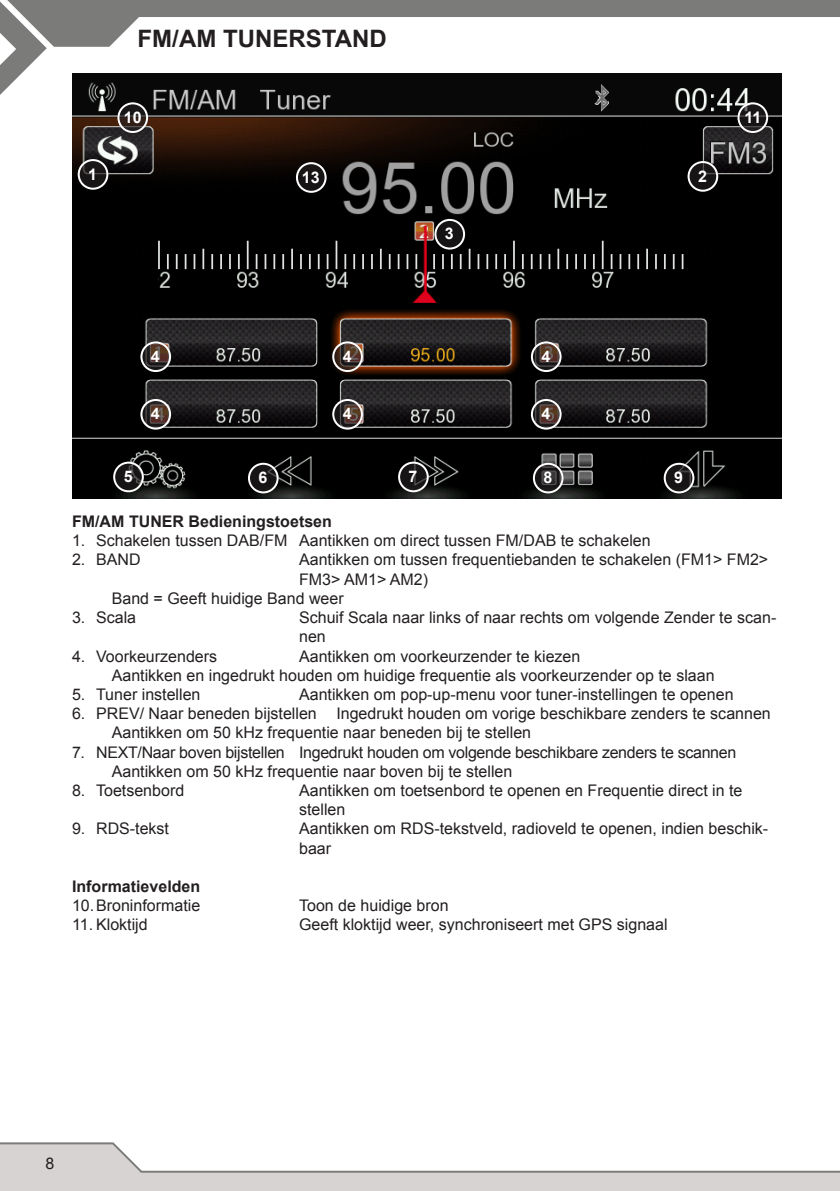
<style>
.page{position:relative;width:840px;height:1191px;background:#fff}
.page>*{position:absolute;margin:0;border:0;box-sizing:border-box;transform-origin:0 0}
.t1{font:700 24px "Arial";color:#231f20}
.t2{font:16px/19.2px "Arial";color:#231f20}
.t3{font:16px "Arial";letter-spacing:-.02em;color:#231f20}
.t4{font:700 16px "Arial";color:#231f20}
.t5{font:700 16px "Arial";color:#fff}
</style>
<div class="page">
<div style="left:0;top:1173px;width:839px;height:18px;background:#d6d3d2"></div>
<svg style="left:0;top:1142px;width:839px;height:31px"></svg>
<svg style="left:0;top:0;width:839px;height:118px"></svg>
<img style="left:72px;top:74px;width:708px;height:425px">
<svg style="left:79px;top:160px;width:28px;height:29px"></svg>
<div style="left:78px;top:159px;width:30px;height:31px;border:2px solid #fff;border-radius:50%"></div>
<svg style="left:435px;top:220px;width:29px;height:28px"></svg>
<div style="left:434px;top:219px;width:31px;height:30px;border:2px solid #fff;border-radius:50%"></div>
<svg style="left:114px;top:462px;width:29px;height:29px"></svg>
<div style="left:113px;top:461px;width:31px;height:31px;border:2px solid #fff;border-radius:50%"></div>
<svg style="left:688px;top:162px;width:28px;height:29px"></svg>
<div style="left:687px;top:161px;width:30px;height:31px;border:2px solid #fff;border-radius:50%"></div>
<svg style="left:531px;top:342px;width:29px;height:29px"></svg>
<div style="left:530px;top:341px;width:31px;height:31px;border:2px solid #fff;border-radius:50%"></div>
<svg style="left:249px;top:464px;width:28px;height:28px"></svg>
<div style="left:248px;top:463px;width:30px;height:30px;border:2px solid #fff;border-radius:50%"></div>
<svg style="left:333px;top:342px;width:29px;height:29px"></svg>
<div style="left:332px;top:341px;width:31px;height:31px;border:2px solid #fff;border-radius:50%"></div>
<svg style="left:141px;top:342px;width:29px;height:29px"></svg>
<div style="left:140px;top:341px;width:31px;height:31px;border:2px solid #fff;border-radius:50%"></div>
<svg style="left:531px;top:400px;width:29px;height:28px"></svg>
<div style="left:530px;top:399px;width:31px;height:30px;border:2px solid #fff;border-radius:50%"></div>
<svg style="left:333px;top:400px;width:29px;height:28px"></svg>
<div style="left:332px;top:399px;width:31px;height:30px;border:2px solid #fff;border-radius:50%"></div>
<svg style="left:141px;top:400px;width:29px;height:28px"></svg>
<div style="left:140px;top:399px;width:31px;height:30px;border:2px solid #fff;border-radius:50%"></div>
<svg style="left:399px;top:462px;width:28px;height:29px"></svg>
<div style="left:398px;top:461px;width:30px;height:31px;border:2px solid #fff;border-radius:50%"></div>
<svg style="left:533px;top:464px;width:29px;height:28px"></svg>
<div style="left:532px;top:463px;width:31px;height:30px;border:2px solid #fff;border-radius:50%"></div>
<svg style="left:664px;top:464px;width:29px;height:28px"></svg>
<div style="left:663px;top:463px;width:31px;height:30px;border:2px solid #fff;border-radius:50%"></div>
<svg style="left:738px;top:103px;width:28px;height:29px"></svg>
<div style="left:737px;top:102px;width:30px;height:31px;border:2px solid #fff;border-radius:50%"></div>
<svg style="left:118px;top:103px;width:29px;height:29px"></svg>
<div style="left:117px;top:102px;width:31px;height:31px;border:2px solid #fff;border-radius:50%"></div>
<svg style="left:297px;top:163px;width:28px;height:29px"></svg>
<div style="left:296px;top:162px;width:30px;height:31px;border:2px solid #fff;border-radius:50%"></div>
<p class="t1" style="left:137px;top:22px;width:250px">FM/AM TUNERSTAND</p>
<p class="t5" style="left:88px;top:163px;width:10px">1</p>
<p class="t5" style="left:124px;top:106px;width:19px">10</p>
<p class="t5" style="left:744px;top:106px;width:18px">11</p>
<p class="t5" style="left:302px;top:166px;width:19px">13</p>
<p class="t5" style="left:444px;top:223px;width:10px">3</p>
<p class="t5" style="left:697px;top:165px;width:10px">2</p>
<p class="t5" style="left:151px;top:345px;width:10px">4</p>
<p class="t5" style="left:342px;top:345px;width:10px">4</p>
<p class="t5" style="left:541px;top:345px;width:10px">4</p>
<p class="t5" style="left:151px;top:403px;width:10px">4</p>
<p class="t5" style="left:342px;top:403px;width:10px">4</p>
<p class="t5" style="left:541px;top:403px;width:10px">4</p>
<p class="t5" style="left:124px;top:466px;width:10px">5</p>
<p class="t5" style="left:258px;top:467px;width:10px">6</p>
<p class="t5" style="left:408px;top:466px;width:10px">7</p>
<p class="t5" style="left:543px;top:467px;width:10px">8</p>
<p class="t5" style="left:673px;top:467px;width:10px">9</p>
<p class="t4" style="left:72px;top:511px;width:261px">FM/AM TUNER Bedieningstoetsen</p>
<p class="t2" style="left:72px;top:531px;width:580px">1. Schakelen tussen DAB/FM Aantikken om direct tussen FM/DAB te schakelen</p>
<p class="t2" style="left:72px;top:550px;width:70px">2. BAND</p>
<p class="t2" style="left:299px;top:550px;width:470px">Aantikken om tussen frequentiebanden te schakelen (FM1&gt; FM2&gt;<br>FM3&gt; AM1&gt; AM2)</p>
<p class="t2" style="left:112px;top:589px;width:233px">Band = Geeft huidige Band weer</p>
<p class="t2" style="left:72px;top:608px;width:66px">3. Scala</p>
<p class="t2" style="left:299px;top:608px;width:478px">Schuif Scala naar links of naar rechts om volgende Zender te scan&shy;nen</p>
<p class="t2" style="left:72px;top:646px;width:146px">4. Voorkeurzenders</p>
<p class="t2" style="left:299px;top:646px;width:283px">Aantikken om voorkeurzender te kiezen</p>
<p class="t2" style="left:112px;top:665px;width:604px">Aantikken en ingedrukt houden om huidige frequentie als voorkeurzender op te slaan</p>
<p class="t2" style="left:72px;top:685px;width:130px">5. Tuner instellen</p>
<p class="t2" style="left:299px;top:685px;width:435px">Aantikken om pop-up-menu voor tuner-instellingen te openen</p>
<p class="t2" style="left:72px;top:704px;width:699px">6. PREV/ Naar beneden bijstellen Ingedrukt houden om vorige beschikbare zenders te scannen</p>
<p class="t2" style="left:112px;top:723px;width:420px">Aantikken om 50 kHz frequentie naar beneden bij te stellen</p>
<p class="t3" style="left:72px;top:741px;width:665px">7. NEXT/Naar boven bijstellen Ingedrukt houden om volgende beschikbare zenders te scannen</p>
<p class="t2" style="left:112px;top:761px;width:402px">Aantikken om 50 kHz frequentie naar boven bij te stellen</p>
<p class="t2" style="left:72px;top:781px;width:114px">8. Toetsenbord</p>
<p class="t2" style="left:299px;top:781px;width:444px">Aantikken om toetsenbord te openen en Frequentie direct in te stellen</p>
<p class="t2" style="left:72px;top:819px;width:98px">9. RDS-tekst</p>
<p class="t2" style="left:299px;top:819px;width:470px">Aantikken om RDS-tekstveld, radioveld te openen, indien beschik&shy;baar</p>
<p class="t4" style="left:72px;top:875px;width:130px">Informatievelden</p>
<p class="t2" style="left:72px;top:896px;width:130px">10.Broninformatie</p>
<p class="t2" style="left:299px;top:896px;width:151px">Toon de huidige bron</p>
<p class="t2" style="left:72px;top:915px;width:77px">11. Kloktijd</p>
<p class="t2" style="left:299px;top:915px;width:370px">Geeft kloktijd weer, synchroniseert met GPS signaal</p>
<p class="t2" style="left:45px;top:1154px;width:10px">8</p>
</div>
